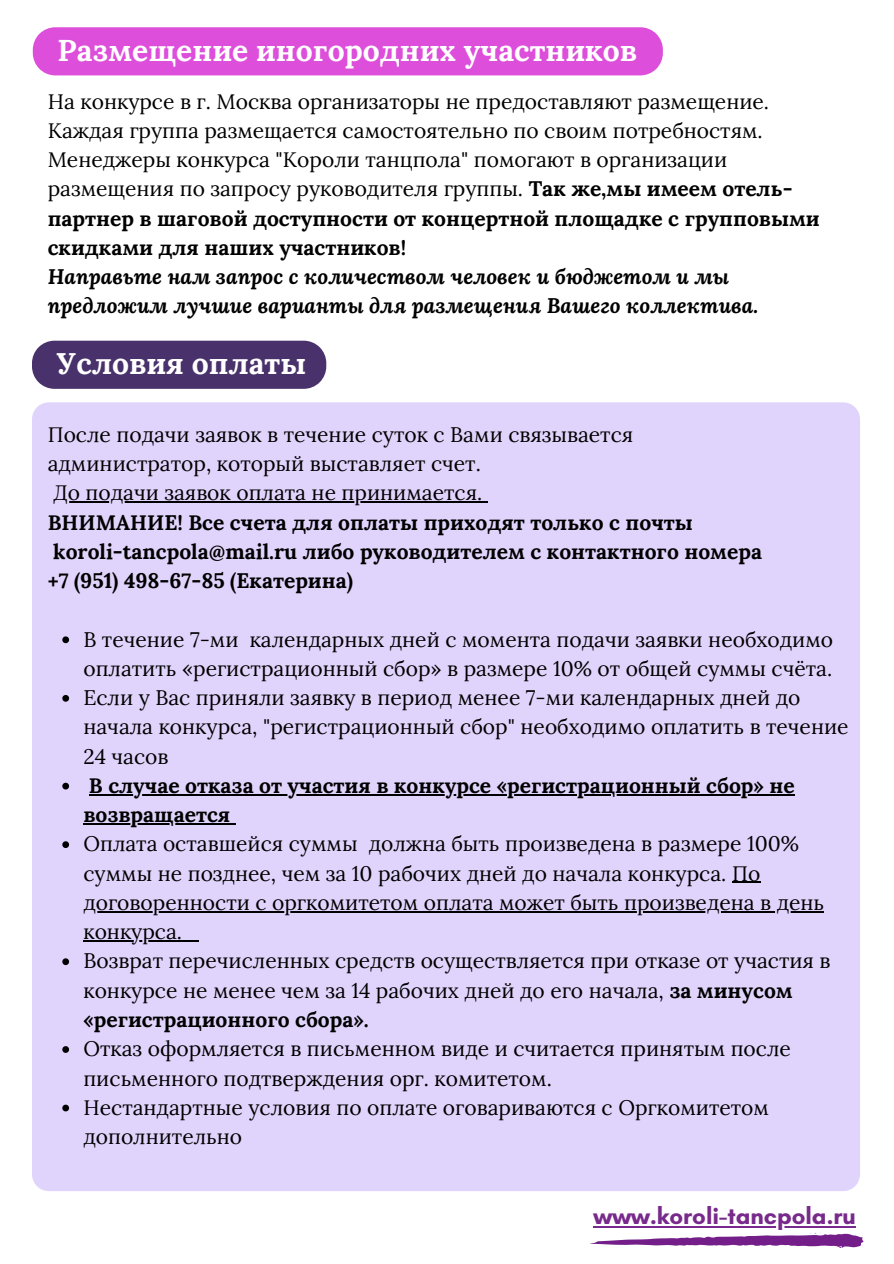
<style>
.page{position:relative;width:894px;height:1264px;background:#fff}
.page>*{position:absolute;margin:0;border:0;box-sizing:border-box;transform-origin:0 0}
.t1{font:700 30px "Lora";color:#fff}
.t2{font:700 24px "Glacial Indifference";color:#782a8c}
.t3{font:21px/29.2px "Lora";color:#000}
.t4{font:700 21px/29.2px "Lora";color:#000}
.t5{font:italic 700 21px/29.2px "Lora";color:#000}
.s1{font-weight:700}
</style>
<div class="page">
<svg style="left:589px;top:1232px;width:274px;height:16px"></svg>
<hr style="left:593px;top:1225px;width:262px;height:2px;background:#782a8c">
<div style="left:33px;top:27px;width:629px;height:48px;background:#dd4eda"></div>
<div style="left:32px;top:341px;width:294px;height:48px;background:#49326b"></div>
<div style="left:32px;top:402px;width:827px;height:789px;background:#e1d4fc;border-radius:17px"></div>
<hr style="left:53px;top:501px;width:429px;height:1px;background:#000">
<svg style="left:62px;top:636px;width:7px;height:7px"></svg>
<svg style="left:62px;top:695px;width:7px;height:6px"></svg>
<svg style="left:62px;top:782px;width:7px;height:7px"></svg>
<hr style="left:89px;top:794px;width:705px;height:1px;background:#000">
<hr style="left:83px;top:823px;width:147px;height:1px;background:#000">
<svg style="left:62px;top:841px;width:7px;height:7px"></svg>
<svg style="left:732px;top:881px;width:28px;height:1px"></svg>
<hr style="left:83px;top:911px;width:741px;height:1px;background:#000">
<hr style="left:83px;top:940px;width:99px;height:1px;background:#000">
<svg style="left:182px;top:940px;width:17px;height:1px"></svg>
<svg style="left:62px;top:958px;width:7px;height:7px"></svg>
<svg style="left:62px;top:1046px;width:7px;height:6px"></svg>
<svg style="left:62px;top:1104px;width:7px;height:7px"></svg>
<h1 class="t1" style="left:58px;top:31px;width:581px">Размещение иногородних участников</h1>
<p class="t3" style="left:48px;top:86px;width:773px">На конкурсе в г. Москва организаторы не предоставляют размещение.<br>Каждая группа размещается самостоятельно по своим потребностям.<br>Менеджеры конкурса "Короли танцпола" помогают в организации размещения по запросу руководителя группы. <span class="s1">Так же,мы имеем отель&shy;партнер в шаговой доступности от концертной площадке с групповыми скидками для наших участников!</span></p>
<p class="t5" style="left:48px;top:261px;width:712px">Направьте нам запрос с количеством человек и бюджетом и мы предложим лучшие варианты для размещения Вашего коллектива.</p>
<h1 class="t1" style="left:57px;top:344px;width:251px">Условия оплаты</h1>
<p class="t3" style="left:48px;top:419px;width:587px">После подачи заявок в течение суток с Вами связывается администратор, который выставляет счет.<br>До подачи заявок оплата не принимается.</p>
<p class="t4" style="left:48px;top:507px;width:715px">ВНИМАНИЕ! Все счета для оплаты приходят только с почты koroli-tancpola@mail.ru либо руководителем с контактного номера +7 (951) 498-67-85 (Екатерина)</p>
<p class="t3" style="left:83px;top:624px;width:766px">В течение 7-ми календарных дней с момента подачи заявки необходимо оплатить «регистрационный сбор» в размере 10% от общей суммы счёта.<br>Если у Вас приняли заявку в период менее 7-ми календарных дней до начала конкурса, "регистрационный сбор" необходимо оплатить в течение 24 часов</p>
<p class="t4" style="left:83px;top:770px;width:712px">В случае отказа от участия в конкурсе «регистрационный сбор» не возвращается</p>
<p class="t3" style="left:83px;top:829px;width:748px">Оплата оставшейся суммы должна быть произведена в размере 100% суммы не позднее, чем за 10 рабочих дней до начала конкурса. По договоренности с оргкомитетом оплата может быть произведена в день конкурса.<br>Возврат перечисленных средств осуществляется при отказе от участия в конкурсе не менее чем за 14 рабочих дней до его начала, <span class="s1">за минусом «регистрационного сбора».</span></p>
<p class="t3" style="left:83px;top:1033px;width:708px">Отказ оформляется в письменном виде и считается принятым после письменного подтверждения орг. комитетом.<br>Нестандартные условия по оплате оговариваются с Оргкомитетом дополнительно</p>
<p class="t2" style="left:593px;top:1200px;width:264px">www.koroli-tancpola.ru</p>
</div>
